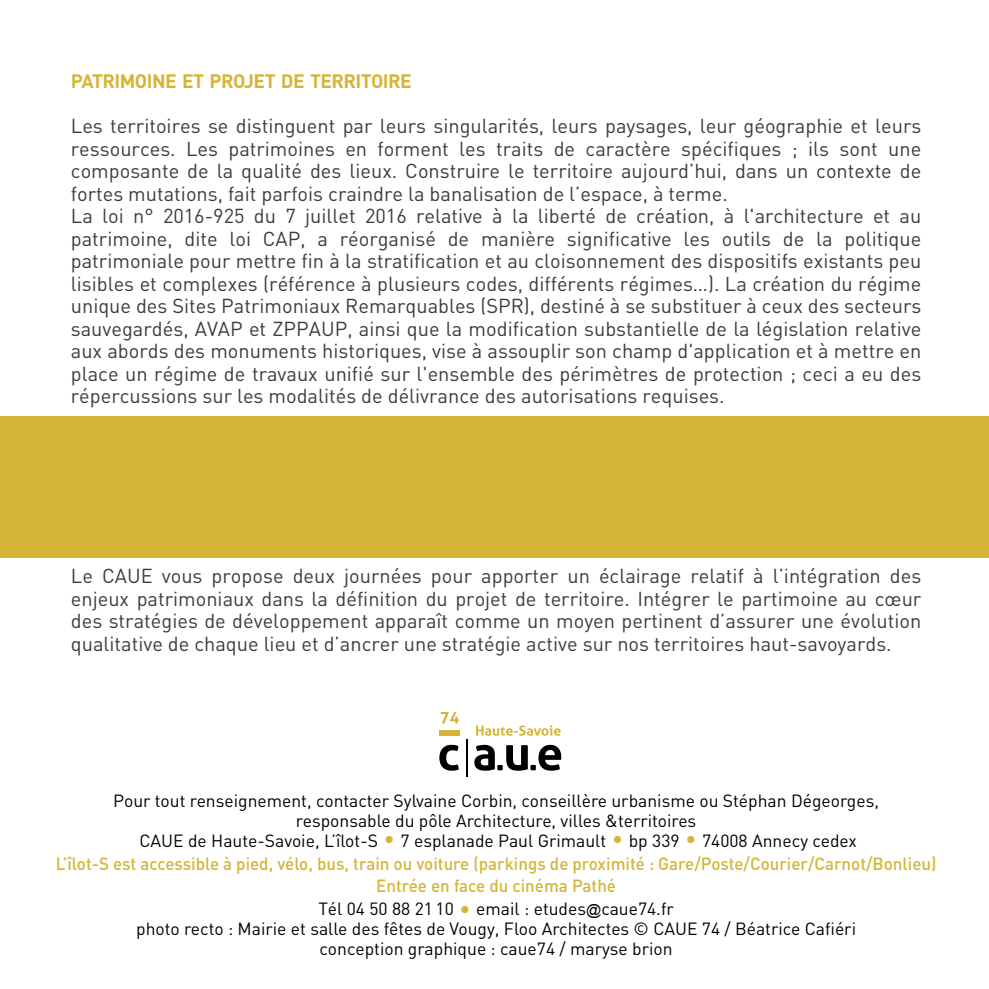
<style>
.page{position:relative;width:989px;height:989px;background:#fff}
.page>*{position:absolute;margin:0;border:0;box-sizing:border-box;transform-origin:0 0}
.t1{font:20px/22.5px "DIN";color:#3c3c3b}
.t2{font:700 19.25px "DIN";letter-spacing:-.03em;color:#d5b538}
.t3{font:17.5px/20px "DIN";color:#000;text-align:center}
.t4{font:500 17.5px/22.5px "DIN";color:#d5b538;text-align:center}
.s1{font-size:22.5px;color:#d5b538}
.s2{font-weight:400;color:#000}
.s3{font-weight:400;font-size:22.5px}
.s4{font-family:"Arial";font-weight:400;font-size:15px;color:#000}
</style>
<div class="page">
<div style="left:0;top:416px;width:989px;height:142px;background:#d5b538"></div>
<hr style="left:466px;top:739px;width:1px;height:37px;background:#000">
<svg style="left:439px;top:745px;width:20px;height:26px"></svg>
<svg style="left:474px;top:745px;width:87px;height:26px"></svg>
<div style="left:439px;top:730px;width:21px;height:5px;background:#d5b538"></div>
<svg style="left:441px;top:712px;width:18px;height:12px"></svg>
<svg style="left:476px;top:725px;width:85px;height:11px"></svg>
<p class="t2" style="left:71px;top:68px;width:342px">PATRIMOINE ET PROJET DE TERRITOIRE</p>
<p class="t1" style="left:71px;top:114px;width:852px">Les territoires se distinguent par leurs singularités, leurs paysages, leur géographie et leurs ressources. Les patrimoines en forment les traits de caractère spécifiques ; ils sont une composante de la qualité des lieux. Construire le territoire aujourd’hui, dans un contexte de fortes mutations, fait parfois craindre la banalisation de l’espace, à terme.<br>La loi n° 2016-925 du 7 juillet 2016 relative à la liberté de création, à l'architecture et au patrimoine, dite loi CAP, a réorganisé de manière significative les outils de la politique patrimoniale pour mettre fin à la stratification et au cloisonnement des dispositifs existants peu lisibles et complexes (référence à plusieurs codes, différents régimes…). La création du régime unique des Sites Patrimoniaux Remarquables (SPR), destiné à se substituer à ceux des secteurs sauvegardés, AVAP et ZPPAUP, ainsi que la modification substantielle de la législation relative aux abords des monuments historiques, vise à assouplir son champ d'application et à mettre en place un régime de travaux unifié sur l'ensemble des périmètres de protection ; ceci a eu des répercussions sur les modalités de délivrance des autorisations requises.</p>
<p class="t1" style="left:71px;top:564px;width:852px;text-align:justify">Le CAUE vous propose deux journées pour apporter un éclairage relatif à l’intégration des enjeux patrimoniaux dans la définition du projet de territoire. Intégrer le partimoine au cœur des stratégies de développement apparaît comme un moyen pertinent d’assurer une évolution qualitative de chaque lieu et d’ancrer une stratégie active sur nos territoires haut-savoyards.</p>
<p class="t3" style="left:113px;top:790px;width:767px">Pour tout renseignement, contacter Sylvaine Corbin, conseillère urbanisme ou Stéphan Dégeorges, responsable du pôle Architecture, villes &amp;territoires<br>CAUE de Haute-Savoie, L’îlot-S <span class="s1">•</span> 7 esplanade Paul Grimault <span class="s1">•</span> bp 339 <span class="s1">•</span> 74008 Annecy cedex</p>
<p class="t4" style="left:56px;top:851px;width:882px">L’îlot-S est accessible à pied, vélo, bus, train ou voiture (parkings de proximité : Gare/Poste/Courier/Carnot/Bonlieu)<br>Entrée en face du cinéma Pathé<br><span class="s2">Tél 04 50 88 21 10</span> <span class="s3">•</span> <span class="s2">email : etudes</span><span class="s4">@</span><span class="s2">caue74.fr</span></p>
<p class="t3" style="left:136px;top:918px;width:721px">photo recto : Mairie et salle des fêtes de Vougy, Floo Architectes © CAUE 74 / Béatrice Cafiéri conception graphique : caue74 / maryse brion</p>
</div>
